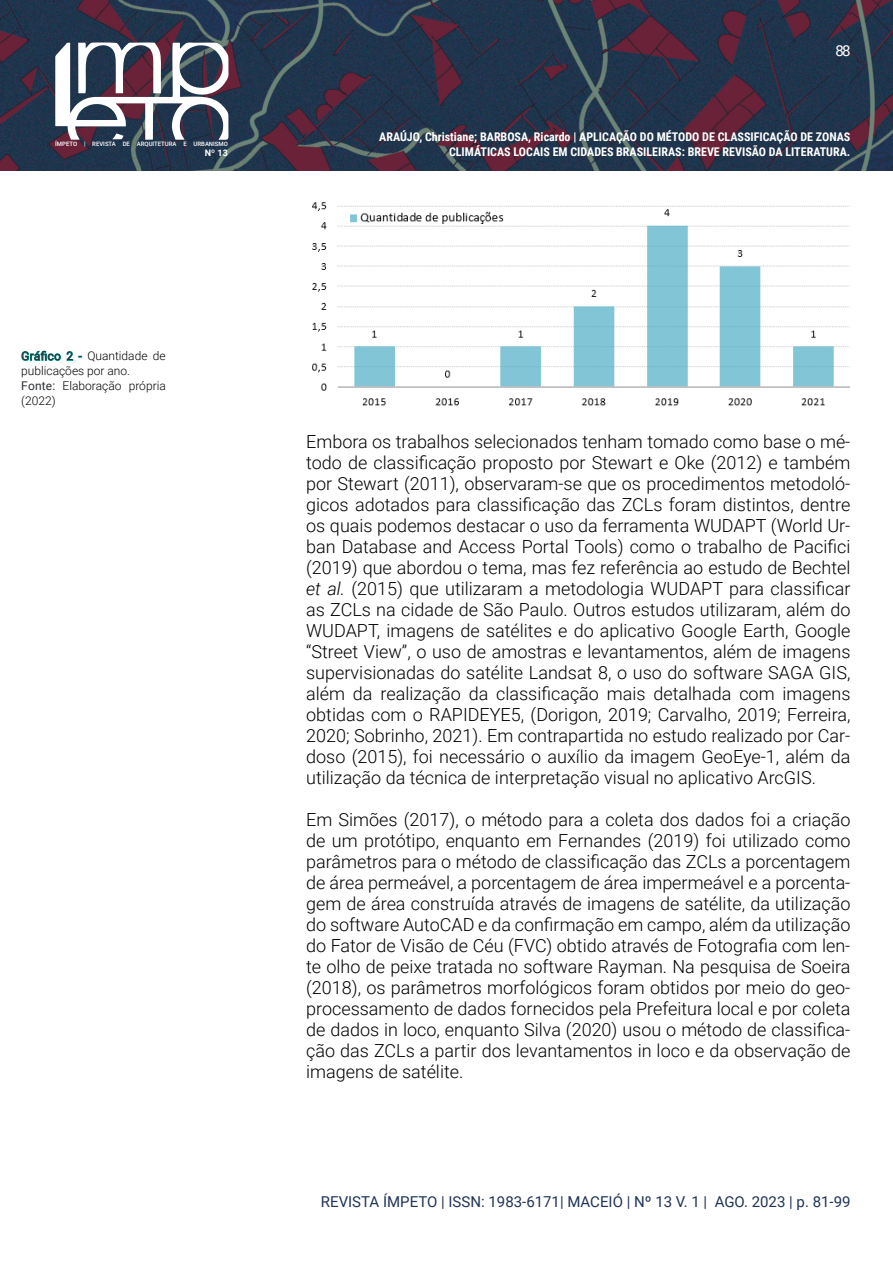
<style>
.page{position:relative;width:893px;height:1263px;background:#fff}
.page>*{position:absolute;margin:0;border:0;box-sizing:border-box;transform-origin:0 0}
.t1{font:300 18px/21px "Roboto";color:#000;text-align:justify}
.t2{font:15px "Roboto";color:#1f3358}
.t3{font:15px "Roboto";color:#fff}
.t4{font:700 12px/14.4px "Roboto Condensed";color:#fff;text-align:right}
.NOTA_DE_RODAPÉ{font:300 12px/14.4px "Roboto";color:#000}
.t5{font:700 9px "Roboto";color:#fff}
.t6{font:500 6px "Roboto";color:#fff}
.s1{font-weight:400;color:#00928c}
.s2{font-weight:400;color:#2c2f34}
.s3{font-style:italic}
</style>
<div class="page">
<img style="left:0;top:0;width:893px;height:170px">
<svg style="left:55px;top:42px;width:174px;height:98px"></svg>
<img style="left:312px;top:202px;width:538px;height:204px">
<p class="t6" style="left:55px;top:140px;width:174px">ÍMPETO | REVISTA DE ARQUITETURA E URBANISMO</p>
<p class="t5" style="left:205px;top:147px;width:25px">Nº 13</p>
<p class="NOTA_DE_RODAPÉ" style="left:21px;top:348px;width:146px"><span class="s1">Gráfico 2 -</span> Quantidade de publicações por ano.</p>
<p class="NOTA_DE_RODAPÉ" style="left:21px;top:378px;width:146px;line-height:15px"><span class="s2">Fonte:</span> Elaboração própria (2022)</p>
<p class="t3" style="left:836px;top:41px;width:16px">88</p>
<p class="t4" style="left:379px;top:129px;width:473px">ARAÚJO, Christiane; BARBOSA, Ricardo | APLICAÇÃO DO MÉTODO DE CLASSIFICAÇÃO DE ZONAS<br>CLIMÁTICAS LOCAIS EM CIDADES BRASILEIRAS: BREVE REVISÃO DA LITERATURA.</p>
<p class="t1" style="left:306px;top:430px;width:546px">Embora os trabalhos selecionados tenham tomado como base o mé&shy;todo de classificação proposto por Stewart e Oke (2012) e também por Stewart (2011), observaram-se que os procedimentos metodoló&shy;gicos adotados para classificação das ZCLs foram distintos, dentre os quais podemos destacar o uso da ferramenta WUDAPT (World Ur&shy;ban Database and Access Portal Tools) como o trabalho de Pacifici (2019) que abordou o tema, mas fez referência ao estudo de Bechtel <span class="s3">et al.</span> (2015) que utilizaram a metodologia WUDAPT para classificar as ZCLs na cidade de São Paulo. Outros estudos utilizaram, além do WUDAPT, imagens de satélites e do aplicativo Google Earth, Google “Street View”, o uso de amostras e levantamentos, além de imagens supervisionadas do satélite Landsat 8, o uso do software SAGA GIS, além da realização da classificação mais detalhada com imagens obtidas com o RAPIDEYE5, (Dorigon, 2019; Carvalho, 2019; Ferreira, 2020; Sobrinho, 2021). Em contrapartida no estudo realizado por Car&shy;doso (2015), foi necessário o auxílio da imagem GeoEye-1, além da utilização da técnica de interpretação visual no aplicativo ArcGIS.</p>
<p class="t1" style="left:306px;top:808px;width:546px">Em Simões (2017), o método para a coleta dos dados foi a criação de um protótipo, enquanto em Fernandes (2019) foi utilizado como parâmetros para o método de classificação das ZCLs a porcentagem de área permeável, a porcentagem de área impermeável e a porcenta&shy;gem de área construída através de imagens de satélite, da utilização do software AutoCAD e da confirmação em campo, além da utilização do Fator de Visão de Céu (FVC) obtido através de Fotografia com len&shy;te olho de peixe tratada no software Rayman. Na pesquisa de Soeira (2018), os parâmetros morfológicos foram obtidos por meio do geo&shy;processamento de dados fornecidos pela Prefeitura local e por coleta de dados in loco, enquanto Silva (2020) usou o método de classifica&shy;ção das ZCLs a partir dos levantamentos in loco e da observação de imagens de satélite.</p>
<p class="t2" style="left:321px;top:1191px;width:531px">REVISTA ÍMPETO | ISSN: 1983-6171| MACEIÓ | Nº 13 V. 1 | AGO. 2023 | p. 81-99</p>
</div>
